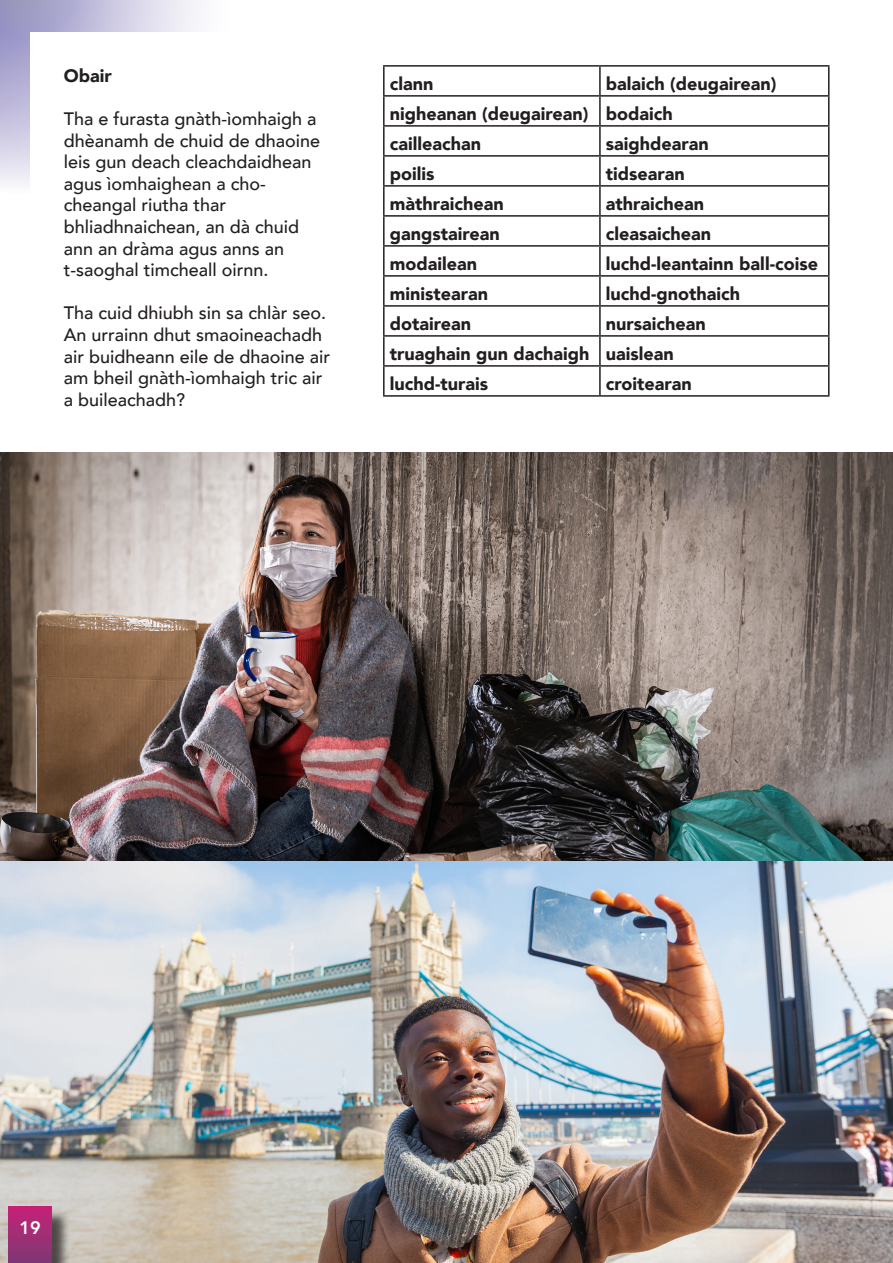
<style>
.page{position:relative;width:893px;height:1263px;background:#fff}
.page>*{position:absolute;margin:0;border:0;box-sizing:border-box;transform-origin:0 0}
.body_test{font:500 18px/21.6px "Avenir";color:#231f20}
.body_test-2{font:900 18px "Avenir";color:#231f20}
.t1{font:800 18px "Avenir";color:#fff}
</style>
<div class="page">
<svg style="left:0;top:0;width:198px;height:185px;background:#c3c0dc"></svg>
<div style="left:30px;top:32px;width:833px;height:1199px;background:#fff"></div>
<img style="left:0;top:452px;width:893px;height:410px">
<hr style="left:383px;top:65px;width:217px;height:2px;background:#231f20">
<hr style="left:383px;top:67px;width:2px;height:28px;background:#231f20">
<hr style="left:600px;top:65px;width:229px;height:2px;background:#231f20">
<hr style="left:599px;top:67px;width:2px;height:28px;background:#231f20">
<hr style="left:383px;top:95px;width:217px;height:2px;background:#231f20">
<hr style="left:383px;top:97px;width:2px;height:28px;background:#231f20">
<hr style="left:600px;top:95px;width:229px;height:2px;background:#231f20">
<hr style="left:599px;top:97px;width:2px;height:28px;background:#231f20">
<hr style="left:383px;top:125px;width:217px;height:2px;background:#231f20">
<hr style="left:383px;top:127px;width:2px;height:28px;background:#231f20">
<hr style="left:600px;top:125px;width:229px;height:2px;background:#231f20">
<hr style="left:599px;top:127px;width:2px;height:28px;background:#231f20">
<hr style="left:383px;top:155px;width:217px;height:2px;background:#231f20">
<hr style="left:383px;top:157px;width:2px;height:28px;background:#231f20">
<hr style="left:600px;top:155px;width:229px;height:2px;background:#231f20">
<hr style="left:599px;top:157px;width:2px;height:28px;background:#231f20">
<hr style="left:383px;top:185px;width:217px;height:2px;background:#231f20">
<hr style="left:383px;top:187px;width:2px;height:28px;background:#231f20">
<hr style="left:600px;top:185px;width:229px;height:2px;background:#231f20">
<hr style="left:599px;top:187px;width:2px;height:28px;background:#231f20">
<hr style="left:383px;top:215px;width:217px;height:2px;background:#231f20">
<hr style="left:383px;top:217px;width:2px;height:28px;background:#231f20">
<hr style="left:600px;top:215px;width:229px;height:2px;background:#231f20">
<hr style="left:599px;top:217px;width:2px;height:28px;background:#231f20">
<hr style="left:383px;top:245px;width:217px;height:2px;background:#231f20">
<hr style="left:383px;top:247px;width:2px;height:28px;background:#231f20">
<hr style="left:600px;top:245px;width:229px;height:2px;background:#231f20">
<hr style="left:599px;top:247px;width:2px;height:28px;background:#231f20">
<hr style="left:383px;top:275px;width:217px;height:2px;background:#231f20">
<hr style="left:383px;top:277px;width:2px;height:28px;background:#231f20">
<hr style="left:600px;top:275px;width:229px;height:2px;background:#231f20">
<hr style="left:599px;top:277px;width:2px;height:28px;background:#231f20">
<hr style="left:383px;top:305px;width:217px;height:2px;background:#231f20">
<hr style="left:383px;top:307px;width:2px;height:28px;background:#231f20">
<hr style="left:600px;top:305px;width:229px;height:2px;background:#231f20">
<hr style="left:599px;top:307px;width:2px;height:28px;background:#231f20">
<hr style="left:383px;top:335px;width:217px;height:2px;background:#231f20">
<hr style="left:383px;top:337px;width:2px;height:28px;background:#231f20">
<hr style="left:600px;top:335px;width:229px;height:2px;background:#231f20">
<hr style="left:599px;top:337px;width:2px;height:28px;background:#231f20">
<hr style="left:383px;top:365px;width:217px;height:2px;background:#231f20">
<hr style="left:383px;top:367px;width:2px;height:28px;background:#231f20">
<hr style="left:600px;top:365px;width:229px;height:2px;background:#231f20">
<hr style="left:599px;top:367px;width:2px;height:28px;background:#231f20">
<svg style="left:828px;top:67px;width:1px;height:328px"></svg>
<hr style="left:383px;top:395px;width:217px;height:2px;background:#231f20">
<hr style="left:600px;top:395px;width:229px;height:2px;background:#231f20">
<img style="left:0;top:862px;width:893px;height:401px">
<div style="left:11px;top:1209px;width:60px;height:54px;background:#231f20;opacity:.75"></div>
<div style="left:9px;top:1206px;width:43px;height:57px;background:linear-gradient(to bottom,#c52276,#7e3875)"></div>
<p class="body_test-2" style="left:64px;top:60px;width:49px">Obair</p>
<p class="body_test" style="left:64px;top:107px;width:258px">Tha e furasta gnàth-ìomhaigh a dhèanamh de chuid de dhaoine leis gun deach cleachdaidhean agus ìomhaighean a cho&shy;cheangal riutha thar bhliadhnaichean, an dà chuid ann an dràma agus anns an t-saoghal timcheall oirnn.</p>
<p class="body_test" style="left:64px;top:301px;width:268px">Tha cuid dhiubh sin sa chlàr seo.<br>An urrainn dhut smaoineachadh air buidheann eile de dhaoine air am bheil gnàth-ìomhaigh tric air a buileachadh?</p>
<p class="body_test-2" style="left:390px;top:68px;width:45px">clann</p>
<p class="body_test-2" style="left:606px;top:68px;width:172px">balaich (deugairean)</p>
<p class="body_test-2" style="left:390px;top:98px;width:200px">nigheanan (deugairean)</p>
<p class="body_test-2" style="left:606px;top:98px;width:69px">bodaich</p>
<p class="body_test-2" style="left:390px;top:128px;width:93px">cailleachan</p>
<p class="body_test-2" style="left:606px;top:128px;width:105px">saighdearan</p>
<p class="body_test-2" style="left:390px;top:158px;width:46px">poilis</p>
<p class="body_test-2" style="left:606px;top:158px;width:81px">tidsearan</p>
<p class="body_test-2" style="left:390px;top:188px;width:115px">màthraichean</p>
<p class="body_test-2" style="left:606px;top:188px;width:100px">athraichean</p>
<p class="body_test-2" style="left:390px;top:218px;width:112px">gangstairean</p>
<p class="body_test-2" style="left:606px;top:218px;width:107px">cleasaichean</p>
<p class="body_test-2" style="left:390px;top:248px;width:89px">modailean</p>
<p class="body_test-2" style="left:606px;top:248px;width:214px">luchd-leantainn ball-coise</p>
<p class="body_test-2" style="left:390px;top:278px;width:100px">ministearan</p>
<p class="body_test-2" style="left:606px;top:278px;width:136px">luchd-gnothaich</p>
<p class="body_test-2" style="left:390px;top:308px;width:83px">dotairean</p>
<p class="body_test-2" style="left:606px;top:308px;width:102px">nursaichean</p>
<p class="body_test-2" style="left:390px;top:338px;width:201px">truaghain gun dachaigh</p>
<p class="body_test-2" style="left:606px;top:338px;width:70px">uaislean</p>
<p class="body_test-2" style="left:390px;top:368px;width:100px">luchd-turais</p>
<p class="body_test-2" style="left:606px;top:368px;width:87px">croitearan</p>
<p class="t1" style="left:19px;top:1214px;width:23px">19</p>
</div>
